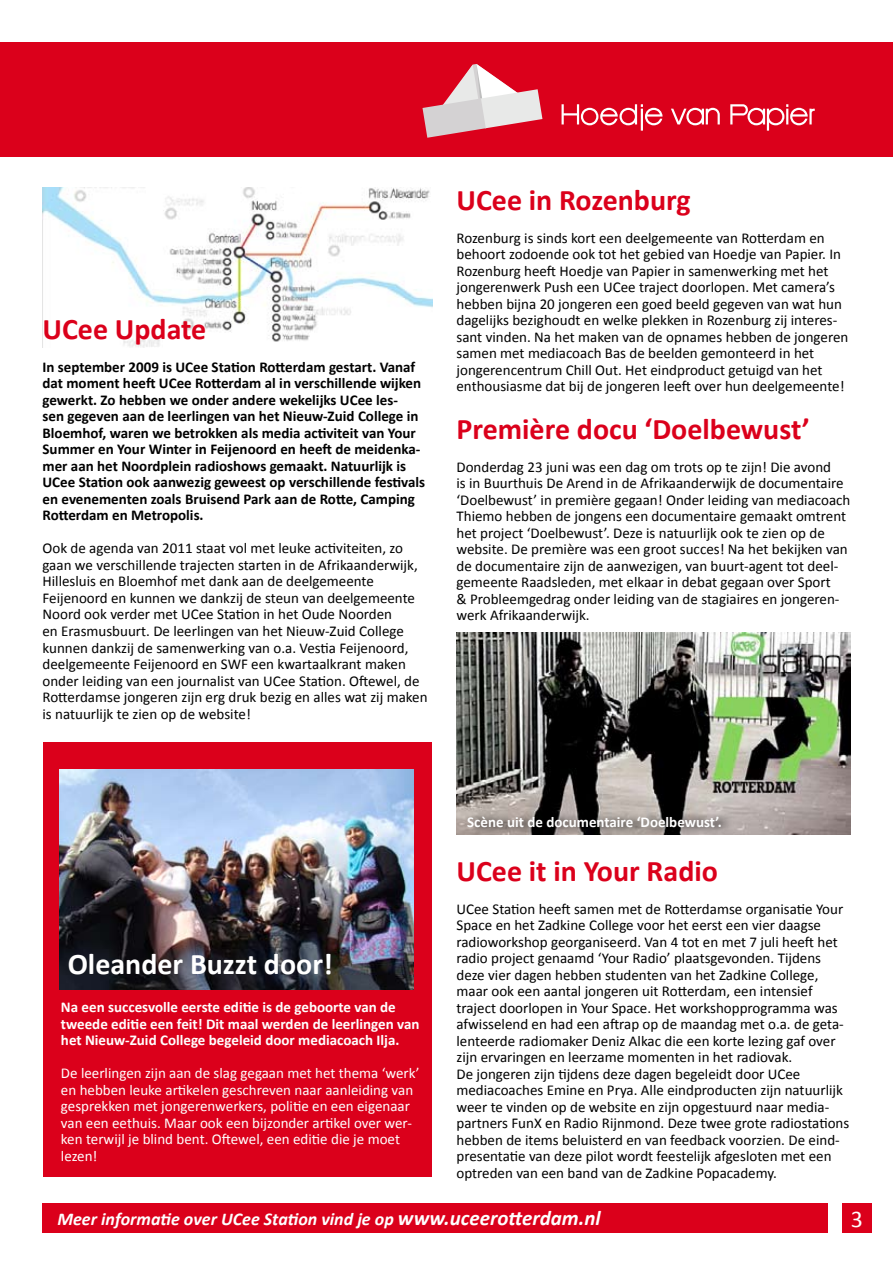
<style>
.page{position:relative;width:893px;height:1263px;background:#fff}
.page>*{position:absolute;margin:0;border:0;box-sizing:border-box;transform-origin:0 0}
.t1{font:700 30px "Calibri";color:#db001b}
.t2{font:700 30px "Calibri";color:#fff}
.t3{font:24px "Calibri";color:#fff}
.t4{font:italic 700 18px "Calibri";color:#fff}
.t5{font:15px/16.5px "Calibri";color:#000}
.t6{font:700 15px/16.5px "Calibri";color:#000}
.t7{font:15px/16.5px "Calibri";color:#fff}
.t8{font:700 15px/16.5px "Calibri";color:#fff}
.s1{font-size:21px}
</style>
<div class="page">
<div style="left:0;top:43px;width:893px;height:114px;background:#db001b"></div>
<hr style="left:641px;top:109px;width:2px;height:22px;background:#fff">
<svg style="left:562px;top:104px;width:100px;height:21px"></svg>
<svg style="left:671px;top:108px;width:49px;height:17px"></svg>
<svg style="left:730px;top:104px;width:85px;height:27px"></svg>
<svg style="left:422px;top:64px;width:120px;height:74px"></svg>
<div style="left:842px;top:1203px;width:30px;height:30px;background:#db001b"></div>
<div style="left:43px;top:1203px;width:785px;height:30px;background:#db001b"></div>
<img style="left:43px;top:187px;width:389px;height:160px">
<div style="left:43px;top:743px;width:389px;height:434px;background:#db001b"></div>
<img style="left:60px;top:770px;width:354px;height:219px">
<img style="left:456px;top:633px;width:394px;height:202px">
<div style="left:468px;top:810px;width:268px;height:26px;background:#000;opacity:.75"></div>
<h1 class="t1" style="left:43px;top:310px;width:165px">UCee Update</h1>
<p class="t6" style="left:43px;top:358px;width:384px">In september 2009 is UCee Station Rotterdam gestart. Vanaf dat moment heeft UCee Rotterdam al in verschillende wijken gewerkt. Zo hebben we onder andere wekelijks UCee les-<br>sen gegeven aan de leerlingen van het Nieuw-Zuid College in Bloemhof, waren we betrokken als media activiteit van Your Summer en Your Winter in Feijenoord en heeft de meidenka&shy;mer aan het Noordplein radioshows gemaakt. Natuurlijk is UCee Station ook aanwezig geweest op verschillende festivals en evenementen zoals Bruisend Park aan de Rotte, Camping Rotterdam en Metropolis.</p>
<p class="t5" style="left:43px;top:539px;width:387px">Ook de agenda van 2011 staat vol met leuke activiteiten, zo gaan we verschillende trajecten starten in de Afrikaanderwijk, Hillesluis en Bloemhof met dank aan de deelgemeente Feijenoord en kunnen we dankzij de steun van deelgemeente Noord ook verder met UCee Station in het Oude Noorden<br>en Erasmusbuurt. De leerlingen van het Nieuw-Zuid College kunnen dankzij de samenwerking van o.a. Vestia Feijenoord, deelgemeente Feijenoord en SWF een kwartaalkrant maken onder leiding van een journalist van UCee Station. Oftewel, de Rotterdamse jongeren zijn erg druk bezig en alles wat zij maken is natuurlijk te zien op de website!</p>
<h1 class="t1" style="left:456px;top:181px;width:236px">UCee in Rozenburg</h1>
<p class="t5" style="left:456px;top:229px;width:393px">Rozenburg is sinds kort een deelgemeente van Rotterdam en behoort zodoende ook tot het gebied van Hoedje van Papier. In Rozenburg heeft Hoedje van Papier in samenwerking met het jongerenwerk Push een UCee traject doorlopen. Met camera’s hebben bijna 20 jongeren een goed beeld gegeven van wat hun dagelijks bezighoudt en welke plekken in Rozenburg zij interes&shy;sant vinden. Na het maken van de opnames hebben de jongeren samen met mediacoach Bas de beelden gemonteerd in het jongerencentrum Chill Out. Het eindproduct getuigd van het enthousiasme dat bij de jongeren leeft over hun deelgemeente!</p>
<h1 class="t1" style="left:456px;top:410px;width:355px">Première docu ‘Doelbewust’</h1>
<p class="t5" style="left:456px;top:458px;width:395px">Donderdag 23 juni was een dag om trots op te zijn! Die avond<br>is in Buurthuis De Arend in de Afrikaanderwijk de documentaire ‘Doelbewust’ in première gegaan! Onder leiding van mediacoach Thiemo hebben de jongens een documentaire gemaakt omtrent het project ‘Doelbewust’. Deze is natuurlijk ook te zien op de website. De première was een groot succes! Na het bekijken van de documentaire zijn de aanwezigen, van buurt-agent tot deel&shy;gemeente Raadsleden, met elkaar in debat gegaan over Sport<br>&amp; Probleemgedrag onder leiding van de stagiaires en jongeren&shy;werk Afrikaanderwijk.</p>
<h1 class="t2" style="left:68px;top:945px;width:267px">Oleander Buzzt door!</h1>
<p class="t8" style="left:61px;top:998px;width:360px">Na een succesvolle eerste editie is de geboorte van de tweede editie een feit! Dit maal werden de leerlingen van het Nieuw-Zuid College begeleid door mediacoach Ilja.</p>
<p class="t7" style="left:61px;top:1064px;width:360px">De leerlingen zijn aan de slag gegaan met het thema ‘werk’ en hebben leuke artikelen geschreven naar aanleiding van gesprekken met jongerenwerkers, politie en een eigenaar van een eethuis. Maar ook een bijzonder artikel over wer&shy;ken terwijl je blind bent. Oftewel, een editie die je moet lezen!</p>
<p class="t8" style="left:467px;top:813px;width:256px">Scène uit de documentaire ‘Doelbewust’.</p>
<h1 class="t1" style="left:456px;top:852px;width:263px">UCee it in Your Radio</h1>
<p class="t5" style="left:456px;top:900px;width:394px">UCee Station heeft samen met de Rotterdamse organisatie Your Space en het Zadkine College voor het eerst een vier daagse radioworkshop georganiseerd. Van 4 tot en met 7 juli heeft het radio project genaamd ‘Your Radio’ plaatsgevonden. Tijdens deze vier dagen hebben studenten van het Zadkine College, maar ook een aantal jongeren uit Rotterdam, een intensief traject doorlopen in Your Space. Het workshopprogramma was afwisselend en had een aftrap op de maandag met o.a. de geta&shy;lenteerde radiomaker Deniz Alkac die een korte lezing gaf over zijn ervaringen en leerzame momenten in het radiovak.<br>De jongeren zijn tijdens deze dagen begeleidt door UCee mediacoaches Emine en Prya. Alle eindproducten zijn natuurlijk weer te vinden op de website en zijn opgestuurd naar media&shy;partners FunX en Radio Rijnmond. Deze twee grote radiostations hebben de items beluisterd en van feedback voorzien. De eind&shy;presentatie van deze pilot wordt feestelijk afgesloten met een optreden van een band van de Zadkine Popacademy.</p>
<p class="t4" style="left:57px;top:1207px;width:545px">Meer informatie over UCee Station vind je op <span class="s1">www.uceerotterdam.nl</span></p>
<h2 class="t3" style="left:851px;top:1204px;width:14px">3</h2>
</div>
